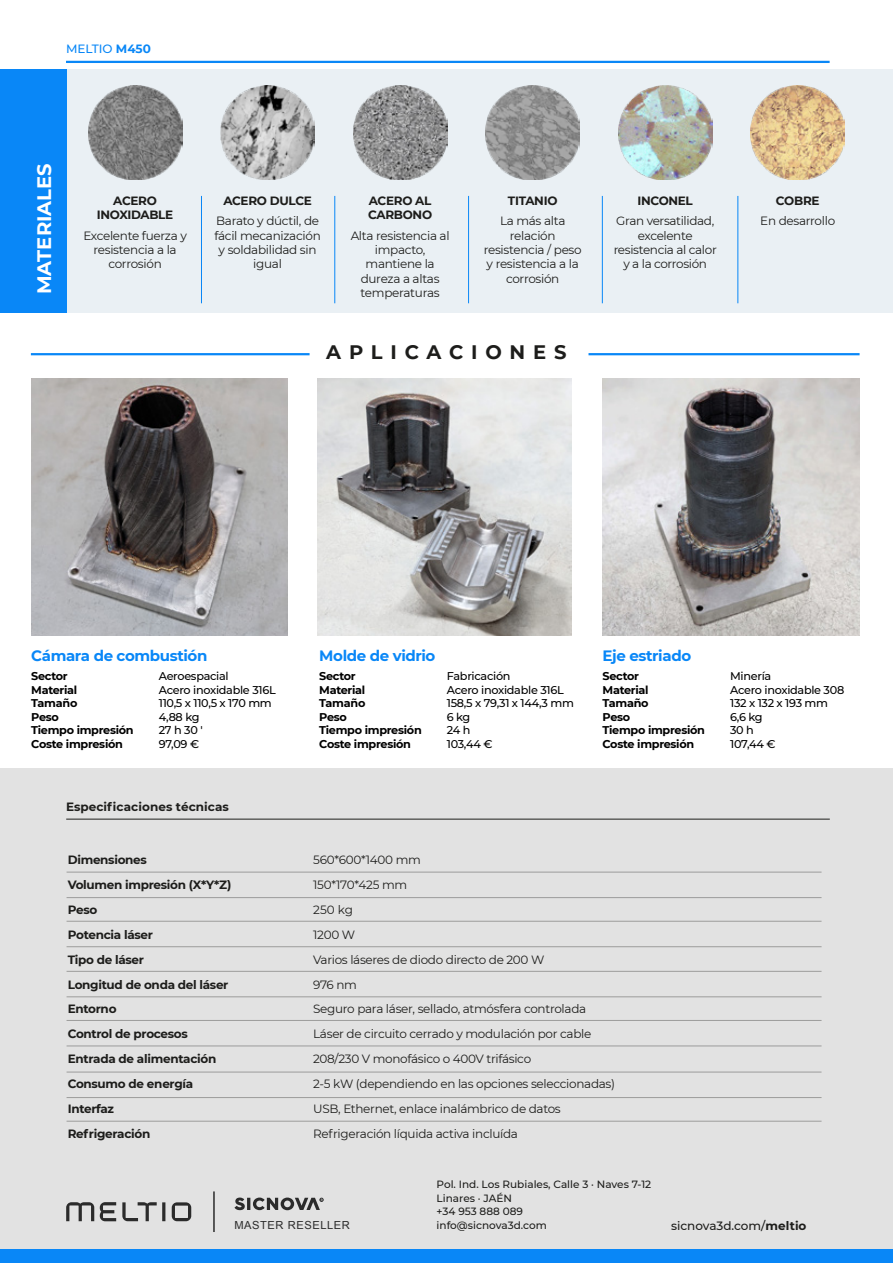
<style>
.page{position:relative;width:893px;height:1263px;background:#fff}
.page>*{position:absolute;margin:0;border:0;box-sizing:border-box;transform-origin:0 0}
.t1{font:700 19.5px "Montserrat";letter-spacing:.4em;color:#1d1d1b}
.t2{font:700 19.5px "Montserrat";color:#fff}
.t3{font:700 15px "Montserrat";letter-spacing:-.025em;color:#0987f7}
.t4{font:12px/14.4px "Montserrat";letter-spacing:-.025em;color:#1d1d1b;text-align:center}
.t5{font:700 12px/24.9px "Montserrat";letter-spacing:-.025em;color:#1d1d1b}
.t6{font:700 12px "Montserrat";letter-spacing:.005em;color:#1e1e1c}
.t7{font:500 12px "Montserrat";color:#1d1d1b}
.t8{font:500 12px "Montserrat";color:#0987f7}
.t9{font:500 11.25px "Montserrat";letter-spacing:-.025em;color:#000}
.t10{font:700 11.25px "Montserrat";letter-spacing:-.025em;color:#000}
.t11{font:11.1px "Arial";letter-spacing:.05em;color:#2b2b2b}
.t12{font:500 10.5px/13.5px "Montserrat";color:#1d1d1b}
.s1{font-weight:700}
</style>
<div class="page">
<div style="left:66px;top:69px;width:827px;height:244px;background:#eaf0f4"></div>
<div style="left:0;top:768px;width:893px;height:488px;background:#e2e2e2"></div>
<hr style="left:66px;top:819px;width:764px;height:1px;background:#1e1f1c">
<hr style="left:66px;top:61px;width:764px;height:2px;background:#0987f7">
<hr style="left:588px;top:353px;width:272px;height:2px;background:#0987f7">
<hr style="left:31px;top:353px;width:279px;height:2px;background:#0987f7">
<div style="left:0;top:1250px;width:893px;height:13px;background:#0987f7"></div>
<hr style="left:67px;top:872px;width:754px;height:1px;background:#9c9c9b">
<hr style="left:67px;top:897px;width:754px;height:1px;background:#9c9c9b">
<hr style="left:67px;top:921px;width:754px;height:1px;background:#9c9c9b">
<hr style="left:67px;top:946px;width:754px;height:1px;background:#9c9c9b">
<hr style="left:67px;top:971px;width:754px;height:1px;background:#9c9c9b">
<hr style="left:67px;top:996px;width:754px;height:1px;background:#9c9c9b">
<hr style="left:67px;top:1020px;width:754px;height:1px;background:#9c9c9b">
<hr style="left:67px;top:1045px;width:754px;height:1px;background:#9c9c9b">
<hr style="left:67px;top:1072px;width:754px;height:1px;background:#9c9c9b">
<hr style="left:67px;top:1097px;width:754px;height:1px;background:#9c9c9b">
<hr style="left:67px;top:1121px;width:754px;height:1px;background:#9c9c9b">
<hr style="left:201px;top:196px;width:1px;height:107px;background:#0987f7">
<hr style="left:334px;top:196px;width:1px;height:107px;background:#0987f7">
<hr style="left:468px;top:196px;width:1px;height:107px;background:#0987f7">
<hr style="left:602px;top:196px;width:1px;height:107px;background:#0987f7">
<hr style="left:737px;top:196px;width:1px;height:107px;background:#0987f7">
<div style="left:0;top:69px;width:66px;height:244px;background:#0987f7"></div>
<svg style="left:234px;top:1197px;width:90px;height:13px"></svg>
<hr style="left:213px;top:1191px;width:2px;height:41px;background:#2b2b2b">
<svg style="left:66px;top:1202px;width:125px;height:19px"></svg>
<img style="left:88px;top:85px;width:94px;height:94px">
<img style="left:221px;top:85px;width:94px;height:94px">
<img style="left:353px;top:85px;width:94px;height:95px">
<img style="left:486px;top:85px;width:94px;height:94px">
<img style="left:618px;top:85px;width:94px;height:95px">
<img style="left:751px;top:85px;width:94px;height:94px">
<img style="left:32px;top:378px;width:256px;height:257px">
<img style="left:317px;top:378px;width:254px;height:257px">
<img style="left:603px;top:378px;width:257px;height:257px">
<p class="t8" style="left:66px;top:41px;width:86px">MELTIO <span class="s1">M450</span></p>
<h1 class="t2" style="left:30px;top:294px;width:132px;rotate:-90deg">MATERIALES</h1>
<p class="t5" style="left:97px;top:193px;width:78px;line-height:14.4px;text-align:center">ACERO<br>INOXIDABLE</p>
<p class="t4" style="left:83px;top:228px;width:105px">Excelente fuerza y resistencia a la corrosión</p>
<p class="t5" style="left:223px;top:187px;width:90px">ACERO DULCE</p>
<p class="t4" style="left:214px;top:213px;width:108px">Barato y dúctil, de fácil mecanización y soldabilidad sin igual</p>
<p class="t5" style="left:368px;top:193px;width:65px;line-height:14.4px">ACERO AL<br>CARBONO</p>
<p class="t4" style="left:351px;top:228px;width:100px">Alta resistencia al impacto, mantiene la dureza a altas temperaturas</p>
<p class="t5" style="left:508px;top:187px;width:51px">TITANIO</p>
<p class="t4" style="left:484px;top:213px;width:99px">La más alta relación resistencia / peso y resistencia a la corrosión</p>
<h1 class="t1" style="left:326px;top:338px;width:242px">APLICACIONES</h1>
<p class="t5" style="left:638px;top:187px;width:57px">INCONEL</p>
<p class="t4" style="left:614px;top:213px;width:105px">Gran versatilidad, excelente resistencia al calor y a la corrosión</p>
<p class="t5" style="left:776px;top:187px;width:45px">COBRE</p>
<p class="t4" style="left:760px;top:213px;width:76px">En desarrollo</p>
<p class="t3" style="left:31px;top:645px;width:178px">Cámara de combustión</p>
<p class="t10" style="left:31px;top:668px;width:38px">Sector</p>
<p class="t9" style="left:159px;top:668px;width:71px">Aeroespacial</p>
<p class="t10" style="left:31px;top:682px;width:48px">Material</p>
<p class="t9" style="left:159px;top:682px;width:118px">Acero inoxidable 316L</p>
<p class="t10" style="left:31px;top:695px;width:48px">Tamaño</p>
<p class="t9" style="left:159px;top:695px;width:115px">110,5 x 110,5 x 170 mm</p>
<p class="t10" style="left:31px;top:709px;width:29px">Peso</p>
<p class="t9" style="left:159px;top:709px;width:42px">4,88 kg</p>
<p class="t10" style="left:31px;top:722px;width:104px">Tiempo impresión</p>
<p class="t9" style="left:159px;top:722px;width:45px">27 h 30 '</p>
<p class="t10" style="left:31px;top:736px;width:93px">Coste impresión</p>
<p class="t9" style="left:159px;top:736px;width:42px">97,09 €</p>
<p class="t6" style="left:66px;top:798px;width:164px">Especificaciones técnicas</p>
<p class="t3" style="left:319px;top:645px;width:118px">Molde de vidrio</p>
<p class="t10" style="left:319px;top:668px;width:38px">Sector</p>
<p class="t9" style="left:447px;top:668px;width:65px">Fabricación</p>
<p class="t10" style="left:319px;top:682px;width:48px">Material</p>
<p class="t9" style="left:447px;top:682px;width:118px">Acero inoxidable 316L</p>
<p class="t10" style="left:319px;top:695px;width:48px">Tamaño</p>
<p class="t9" style="left:447px;top:695px;width:129px">158,5 x 79,31 x 144,3 mm</p>
<p class="t10" style="left:319px;top:709px;width:29px">Peso</p>
<p class="t9" style="left:447px;top:709px;width:25px">6 kg</p>
<p class="t10" style="left:319px;top:722px;width:104px">Tiempo impresión</p>
<p class="t9" style="left:447px;top:722px;width:25px">24 h</p>
<p class="t10" style="left:319px;top:736px;width:93px">Coste impresión</p>
<p class="t9" style="left:447px;top:736px;width:47px">103,44 €</p>
<p class="t3" style="left:603px;top:645px;width:90px">Eje estriado</p>
<p class="t10" style="left:603px;top:668px;width:38px">Sector</p>
<p class="t9" style="left:730px;top:668px;width:43px">Minería</p>
<p class="t10" style="left:603px;top:682px;width:48px">Material</p>
<p class="t9" style="left:730px;top:682px;width:116px">Acero inoxidable 308</p>
<p class="t10" style="left:603px;top:695px;width:48px">Tamaño</p>
<p class="t9" style="left:730px;top:695px;width:99px">132 x 132 x 193 mm</p>
<p class="t10" style="left:603px;top:709px;width:29px">Peso</p>
<p class="t9" style="left:730px;top:709px;width:34px">6,6 kg</p>
<p class="t10" style="left:603px;top:722px;width:104px">Tiempo impresión</p>
<p class="t9" style="left:730px;top:722px;width:25px">30 h</p>
<p class="t10" style="left:603px;top:736px;width:93px">Coste impresión</p>
<p class="t9" style="left:730px;top:736px;width:47px">107,44 €</p>
<p class="t5" style="left:68px;top:847px;width:165px">Dimensiones<br>Volumen impresión (X*Y*Z)<br>Peso<br>Potencia láser<br>Tipo de láser<br>Longitud de onda del láser<br>Entorno<br>Control de procesos<br>Entrada de alimentación<br>Consumo de energía<br>Interfaz<br>Refrigeración</p>
<p class="t4" style="left:313px;top:847px;width:303px;line-height:24.9px;text-align:left">560*600*1400 mm<br>150*170*425 mm<br>250 kg<br>1200 W<br>Varios láseres de diodo directo de 200 W<br>976 nm<br>Seguro para láser, sellado, atmósfera controlada<br>Láser de circuito cerrado y modulación por cable<br>208/230 V monofásico o 400V trifásico<br>2-5 kW (dependiendo en las opciones seleccionadas)<br>USB, Ethernet, enlace inalámbrico de datos<br>Refrigeración líquida activa incluída</p>
<p class="t11" style="left:234px;top:1217px;width:117px">MASTER RESELLER</p>
<p class="t12" style="left:437px;top:1177px;width:216px">Pol. Ind. Los Rubiales, Calle 3 · Naves 7-12<br>Linares · JAÉN<br>+34 953 888 089<br>info@sicnova3d.com</p>
<p class="t7" style="left:671px;top:1217px;width:137px">sicnova3d.com/<span class="s1">meltio</span></p>
</div>
